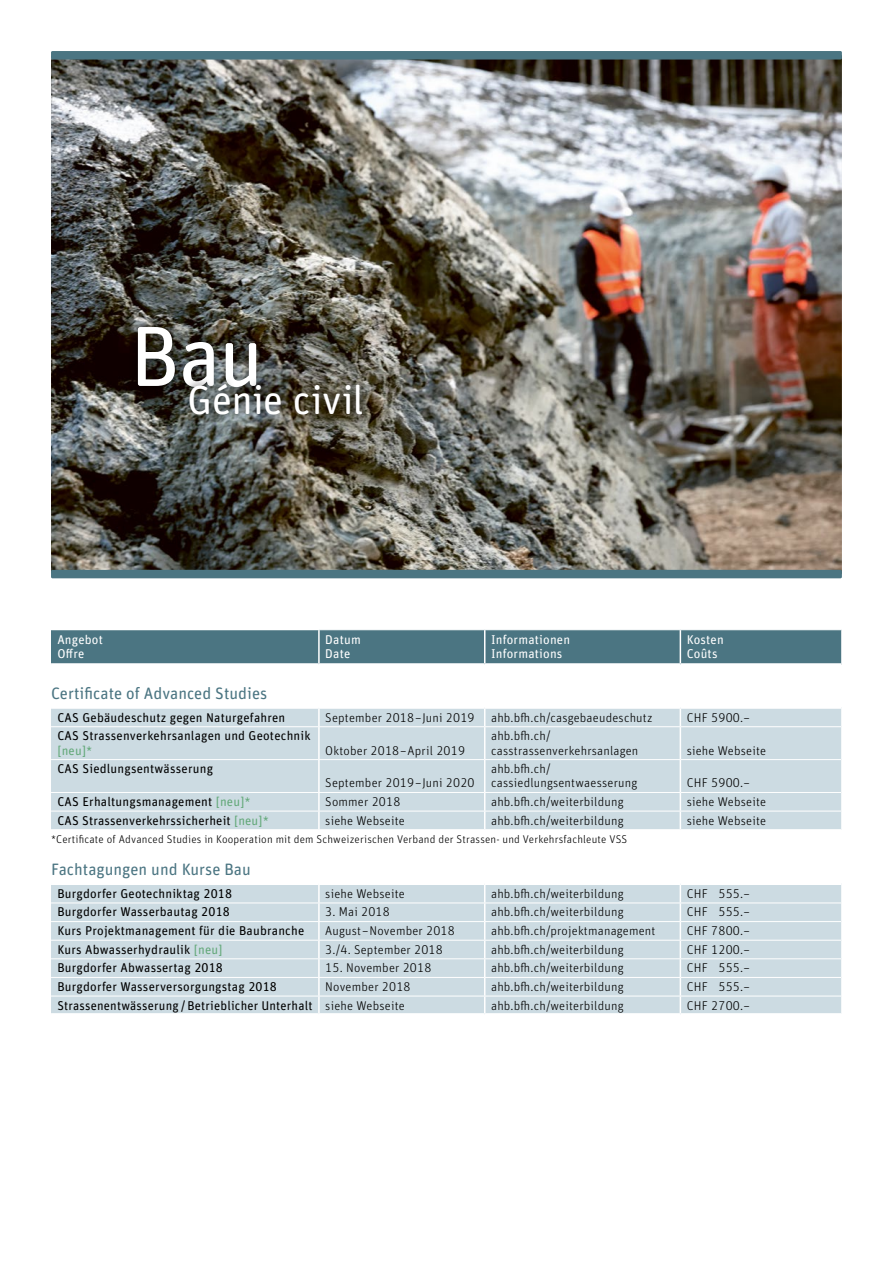
<style>
.page{position:relative;width:893px;height:1263px;background:#fff}
.page>*{position:absolute;margin:0;border:0;box-sizing:border-box;transform-origin:0 0}
.t1{font:40.5px "Unit Rounded Pro";letter-spacing:-.015em;color:#fff}
.t2{font:16.5px "Unit Rounded Pro";color:#4b7582}
.t3{font:300 12.75px/14.2px "Unit Rounded Pro";letter-spacing:.015em;color:#000}
.t4{font:12.75px "Unit Rounded Pro";letter-spacing:.015em;color:#000}
.t5{font:12.75px/14.2px "Unit Rounded Pro";letter-spacing:.015em;color:#fff}
.t6{font:12.75px "Unit Rounded Pro";color:#63a879}
.t7{font:300 11.25px "Unit Rounded Pro";letter-spacing:.015em;color:#000}
.s1{color:#63a879}
.s2{font-weight:300}
</style>
<div class="page">
<div style="left:51px;top:630px;width:268px;height:35px;background:#4b7582"></div>
<div style="left:320px;top:630px;width:521px;height:33px;background:#4b7582"></div>
<svg style="left:51px;top:709px;width:790px;height:304px;fill:#ccdbe2"></svg>
<hr style="left:318px;top:630px;width:2px;height:33px;background:#fff">
<hr style="left:484px;top:630px;width:1px;height:33px;background:#fff">
<hr style="left:680px;top:630px;width:1px;height:33px;background:#fff">
<hr style="left:51px;top:726px;width:268px;height:1px;background:#fff">
<hr style="left:51px;top:759px;width:268px;height:1px;background:#fff">
<hr style="left:51px;top:792px;width:268px;height:1px;background:#fff">
<hr style="left:51px;top:811px;width:268px;height:1px;background:#fff">
<hr style="left:51px;top:829px;width:268px;height:1px;background:#fff">
<svg style="left:318px;top:709px;width:2px;height:17px"></svg>
<hr style="left:318px;top:727px;width:2px;height:32px;background:#fff">
<hr style="left:318px;top:760px;width:2px;height:32px;background:#fff">
<svg style="left:318px;top:793px;width:2px;height:36px"></svg>
<hr style="left:319px;top:726px;width:166px;height:1px;background:#fff">
<hr style="left:319px;top:759px;width:166px;height:1px;background:#fff">
<hr style="left:319px;top:792px;width:166px;height:1px;background:#fff">
<hr style="left:319px;top:811px;width:166px;height:1px;background:#fff">
<hr style="left:319px;top:829px;width:166px;height:1px;background:#fff">
<svg style="left:484px;top:709px;width:1px;height:17px"></svg>
<hr style="left:484px;top:727px;width:1px;height:32px;background:#fff">
<hr style="left:484px;top:760px;width:1px;height:32px;background:#fff">
<svg style="left:484px;top:793px;width:1px;height:36px"></svg>
<hr style="left:485px;top:726px;width:195px;height:1px;background:#fff">
<hr style="left:485px;top:759px;width:195px;height:1px;background:#fff">
<hr style="left:485px;top:792px;width:195px;height:1px;background:#fff">
<hr style="left:485px;top:811px;width:195px;height:1px;background:#fff">
<hr style="left:485px;top:829px;width:195px;height:1px;background:#fff">
<svg style="left:680px;top:709px;width:1px;height:17px"></svg>
<hr style="left:680px;top:727px;width:1px;height:32px;background:#fff">
<hr style="left:680px;top:760px;width:1px;height:32px;background:#fff">
<svg style="left:680px;top:793px;width:1px;height:36px"></svg>
<svg style="left:841px;top:792px;width:1px;height:38px"></svg>
<hr style="left:680px;top:726px;width:161px;height:1px;background:#fff">
<hr style="left:680px;top:759px;width:161px;height:1px;background:#fff">
<hr style="left:680px;top:792px;width:161px;height:1px;background:#fff">
<hr style="left:680px;top:811px;width:161px;height:1px;background:#fff">
<hr style="left:680px;top:829px;width:161px;height:1px;background:#fff">
<hr style="left:51px;top:902px;width:268px;height:1px;background:#fff">
<hr style="left:51px;top:921px;width:268px;height:1px;background:#fff">
<hr style="left:51px;top:940px;width:268px;height:1px;background:#fff">
<hr style="left:51px;top:958px;width:268px;height:1px;background:#fff">
<hr style="left:51px;top:977px;width:268px;height:1px;background:#fff">
<hr style="left:51px;top:996px;width:268px;height:1px;background:#fff">
<hr style="left:51px;top:663px;width:268px;height:3px;background:#fff">
<hr style="left:51px;top:882px;width:268px;height:3px;background:#fff">
<hr style="left:319px;top:882px;width:166px;height:3px;background:#fff">
<hr style="left:485px;top:882px;width:195px;height:3px;background:#fff">
<hr style="left:680px;top:882px;width:161px;height:3px;background:#fff">
<svg style="left:318px;top:885px;width:2px;height:128px"></svg>
<svg style="left:484px;top:885px;width:1px;height:128px"></svg>
<svg style="left:680px;top:885px;width:1px;height:128px"></svg>
<svg style="left:841px;top:904px;width:1px;height:109px"></svg>
<hr style="left:319px;top:902px;width:166px;height:1px;background:#fff">
<hr style="left:485px;top:902px;width:195px;height:1px;background:#fff">
<hr style="left:680px;top:902px;width:161px;height:1px;background:#fff">
<hr style="left:319px;top:921px;width:166px;height:1px;background:#fff">
<hr style="left:485px;top:921px;width:195px;height:1px;background:#fff">
<hr style="left:680px;top:921px;width:161px;height:1px;background:#fff">
<hr style="left:319px;top:940px;width:166px;height:1px;background:#fff">
<hr style="left:485px;top:940px;width:195px;height:1px;background:#fff">
<hr style="left:680px;top:940px;width:161px;height:1px;background:#fff">
<hr style="left:319px;top:958px;width:166px;height:1px;background:#fff">
<hr style="left:485px;top:958px;width:195px;height:1px;background:#fff">
<hr style="left:680px;top:958px;width:161px;height:1px;background:#fff">
<hr style="left:319px;top:977px;width:166px;height:1px;background:#fff">
<hr style="left:485px;top:977px;width:195px;height:1px;background:#fff">
<hr style="left:680px;top:977px;width:161px;height:1px;background:#fff">
<hr style="left:319px;top:996px;width:166px;height:1px;background:#fff">
<hr style="left:485px;top:996px;width:195px;height:1px;background:#fff">
<hr style="left:680px;top:996px;width:161px;height:1px;background:#fff">
<img style="left:51px;top:60px;width:791px;height:510px">
<div style="left:129px;top:318px;width:137px;height:77px;background:#000;opacity:.75"></div>
<div style="left:181px;top:376px;width:189px;height:47px;background:#000;opacity:.75"></div>
<div style="left:51px;top:51px;width:791px;height:9px;background:#4b7582;border-radius:2px"></div>
<div style="left:51px;top:570px;width:791px;height:8px;background:#4b7582;border-radius:2px"></div>
<h1 class="t1" style="left:130px;top:372px;width:235px"><sup>Bau</sup>Génie civil</h1>
<p class="t5" style="left:57px;top:632px;width:47px">Angebot<br>Offre</p>
<p class="t5" style="left:325px;top:632px;width:37px">Datum<br>Date</p>
<p class="t5" style="left:491px;top:632px;width:80px">Informationen<br>Informations</p>
<p class="t5" style="left:687px;top:632px;width:39px">Kosten<br>Coûts</p>
<p class="t2" style="left:51px;top:682px;width:218px">Certificate of Advanced Studies</p>
<p class="t4" style="left:57px;top:708px;width:229px">CAS Gebäudeschutz gegen Naturgefahren</p>
<p class="t3" style="left:325px;top:710px;width:151px">September 2018–Juni 2019</p>
<p class="t3" style="left:491px;top:710px;width:163px">ahb.bfh.ch/casgebaeudeschutz</p>
<p class="t3" style="left:687px;top:710px;width:65px">CHF 5900.–</p>
<p class="t4" style="left:57px;top:727px;width:255px">CAS Strassenverkehrsanlagen und Geotechnik</p>
<p class="t6" style="left:57px;top:741px;width:37px">[neu]*</p>
<p class="t3" style="left:325px;top:743px;width:141px">Oktober 2018–April 2019</p>
<p class="t3" style="left:491px;top:728px;width:149px">ahb.bfh.ch/ casstrassenverkehrsanlagen</p>
<p class="t3" style="left:687px;top:743px;width:81px">siehe Webseite</p>
<p class="t4" style="left:57px;top:760px;width:157px">CAS Siedlungsentwässerung</p>
<p class="t3" style="left:325px;top:775px;width:151px">September 2019–Juni 2020</p>
<p class="t3" style="left:491px;top:761px;width:148px">ahb.bfh.ch/ cassiedlungsentwaesserung</p>
<p class="t3" style="left:687px;top:775px;width:65px">CHF 5900.–</p>
<p class="t4" style="left:57px;top:793px;width:195px">CAS Erhaltungsmanagement <span class="s1">[neu]*</span></p>
<p class="t3" style="left:325px;top:794px;width:77px">Sommer 2018</p>
<p class="t3" style="left:491px;top:794px;width:134px">ahb.bfh.ch/weiterbildung</p>
<p class="t3" style="left:687px;top:794px;width:81px">siehe Webseite</p>
<p class="t4" style="left:57px;top:811px;width:213px">CAS Strassenverkehrssicherheit <span class="s1">[neu]*</span></p>
<p class="t3" style="left:325px;top:813px;width:81px">siehe Webseite</p>
<p class="t3" style="left:491px;top:813px;width:134px">ahb.bfh.ch/weiterbildung</p>
<p class="t3" style="left:687px;top:813px;width:81px">siehe Webseite</p>
<p class="t7" style="left:51px;top:832px;width:578px">*Certificate of Advanced Studies in Kooperation mit dem Schweizerischen Verband der Strassen- und Verkehrsfachleute VSS</p>
<p class="t2" style="left:51px;top:858px;width:201px">Fachtagungen und Kurse Bau</p>
<p class="t4" style="left:57px;top:885px;width:176px">Burgdorfer Geotechniktag 2018</p>
<p class="t3" style="left:325px;top:886px;width:81px">siehe Webseite</p>
<p class="t3" style="left:491px;top:886px;width:134px">ahb.bfh.ch/weiterbildung</p>
<p class="t3" style="left:687px;top:886px;width:65px">CHF 555.–</p>
<p class="t4" style="left:57px;top:903px;width:174px">Burgdorfer Wasserbautag 2018</p>
<p class="t3" style="left:325px;top:905px;width:66px">3. Mai 2018</p>
<p class="t3" style="left:491px;top:905px;width:134px">ahb.bfh.ch/weiterbildung</p>
<p class="t3" style="left:687px;top:905px;width:65px">CHF 555.–</p>
<p class="t4" style="left:57px;top:922px;width:248px">Kurs Projektmanagement für die Baubranche</p>
<p class="t3" style="left:325px;top:923px;width:131px">August–November 2018</p>
<p class="t3" style="left:491px;top:923px;width:166px">ahb.bfh.ch/projektmanagement</p>
<p class="t3" style="left:687px;top:923px;width:65px">CHF 7800.–</p>
<p class="t4" style="left:57px;top:940px;width:167px">Kurs Abwasserhydraulik <span class="s1">[neu]</span></p>
<p class="t3" style="left:325px;top:942px;width:119px">3./4. September 2018</p>
<p class="t3" style="left:491px;top:942px;width:134px">ahb.bfh.ch/weiterbildung</p>
<p class="t3" style="left:687px;top:942px;width:65px">CHF 1200.–</p>
<p class="t4" style="left:57px;top:959px;width:167px">Burgdorfer Abwassertag 2018</p>
<p class="t3" style="left:325px;top:960px;width:108px">15. November 2018</p>
<p class="t3" style="left:491px;top:960px;width:134px">ahb.bfh.ch/weiterbildung</p>
<p class="t3" style="left:687px;top:960px;width:65px">CHF 555.–</p>
<p class="t4" style="left:57px;top:978px;width:221px">Burgdorfer Wasserversorgungstag 2018</p>
<p class="t3" style="left:325px;top:979px;width:87px">November 2018</p>
<p class="t3" style="left:491px;top:979px;width:134px">ahb.bfh.ch/weiterbildung</p>
<p class="t3" style="left:687px;top:979px;width:65px">CHF 555.–</p>
<p class="t4" style="left:57px;top:996px;width:349px">Strassenentwässerung / Betrieblicher Unterhalt <span class="s2">siehe Webseite</span></p>
<p class="t3" style="left:491px;top:998px;width:134px">ahb.bfh.ch/weiterbildung</p>
<p class="t3" style="left:687px;top:998px;width:65px">CHF 2700.–</p>
</div>
